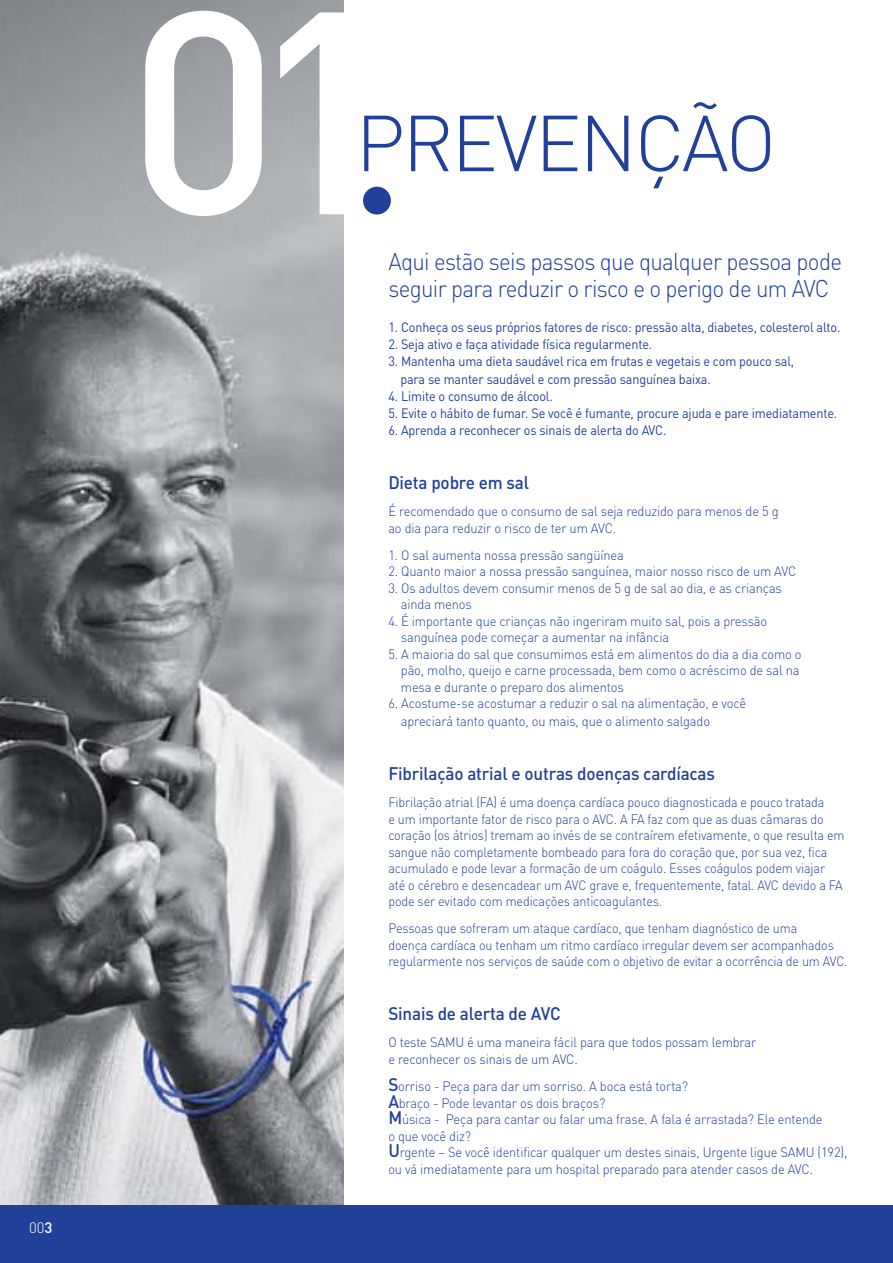
<style>
.page{position:relative;width:893px;height:1263px;background:#fff}
.page>*{position:absolute;margin:0;border:0;box-sizing:border-box;transform-origin:0 0}
.t1{font:500 283.5px "DINOT";color:#fff}
.t2{font:300 78px "DINOT";letter-spacing:-.03em;color:#21409a}
.t3{font:300 24px/27px "DINOT";letter-spacing:-.03em;color:#21409a;scale:.93 1}
.t4{font:500 18px "DINOT";letter-spacing:-.01em;color:#21409a;scale:.95 1}
.t5{font:300 15px "DINOT";color:#fff}
.t6{font:300 13.5px/16.5px "DINOT";letter-spacing:-.01em;color:#21409a;scale:.95 1}
.t7{font:300 13.5px/16.5px "DINOT";letter-spacing:-.01em;color:#21409a;scale:.93 1}
.t8{font:13.5px/17.2px "DINOT";letter-spacing:-.01em;color:#21409a;scale:.93 1}
.s1{font-weight:500}
.s2{font-weight:500;font-size:18px}
</style>
<div class="page">
<img style="left:0;top:0;width:344px;height:1205px">
<div style="left:0;top:1205px;width:893px;height:58px;background:#21409a"></div>
<div style="left:363px;top:187px;width:28px;height:28px;background:#21409a;border-radius:50%"></div>
<p class="t5" style="left:29px;top:1218px;width:25px">00<span class="s1">3</span></p>
<h1 class="t1" style="left:128px;top:-69px;width:273px">01</h1>
<h2 class="t2" style="left:356px;top:95px;width:371px">PREVENÇÃO</h2>
<h3 class="t3" style="left:388px;top:247px;width:489px">Aqui estão seis passos que qualquer pessoa pode seguir para reduzir o risco oe perigo de um AVC</h3>
<p class="t8" style="left:388px;top:318px;width:488px">1. Conheça os seus próprios fatores de risco: pressão alta, diabetes, colesterol alto.</p>
<p class="t8" style="left:388px;top:335px;width:285px">2. Seja ativo e faça atividade física regularmente.</p>
<p class="t8" style="left:400px;top:353px;width:425px;text-indent:-12px">3. Mantenha uma dieta saudável rica em frutas e vegetais e com pouco sal, para se manter saudável e com pressão sanguínea baixa.</p>
<p class="t8" style="left:388px;top:387px;width:178px">4. Limite o consumo de álcool.</p>
<p class="t8" style="left:388px;top:404px;width:484px">5. Evite o hábito de fumar. Se você é fumante, procure ajuda e pare imediatamente.</p>
<p class="t8" style="left:388px;top:422px;width:301px">6. Aprenda a reconhecer os sinais de alerta do AVC.</p>
<h3 class="t4" style="left:388px;top:471px;width:150px">Dieta pobre em sal</h3>
<p class="t6" style="left:388px;top:503px;width:412px">É recomendado que o consumo de sal seja reduzido para menos de g5 ao dia para reduzir o risco de ter um AVC.</p>
<p class="t6" style="left:388px;top:547px;width:249px">1. O sal aumenta nossa pressão sangüínea</p>
<p class="t6" style="left:388px;top:563px;width:431px">2. Quanto maior a nossa pressão sanguínea, maior nosso risco de um AVC</p>
<p class="t6" style="left:401px;top:580px;width:403px;text-indent:-13px">3. Os adultos devem consumir menos de g5 de sal ao dia e, as crianças ainda menos</p>
<p class="t6" style="left:401px;top:613px;width:387px;text-indent:-13px">4. É importante que crianças não ingeriram muito sal, pois a pressão sanguínea pode começar a aumentar na infância</p>
<p class="t6" style="left:401px;top:646px;width:423px;text-indent:-13px">5. A maioria do sal que consumimos está em alimentos do dia a dia como o pão, molho, queijo e carne processada, bem como o acréscimo de sal na mesa e durante o preparo dos alimentos</p>
<p class="t6" style="left:401px;top:694px;width:365px;line-height:18px;text-indent:-13px">6. Acostume-se acostumar a reduzir o sal na alimentação e, você apreciará tanto quanto, ou mais, que o alimento salgado</p>
<h3 class="t4" style="left:388px;top:762px;width:345px">Fibrilação atrial e outras doenças cardíacas</h3>
<p class="t7" style="left:388px;top:794px;width:492px">Fibrilação atrial (FA é) uma doença cardíaca pouco diagnosticada e pouco tratada<br>e um importante fator de risco para o AVC A. FA faz com que as duas câmaras do coração (os átrios) tremam ao invés de se contraírem efetivamente o, que resulta em sangue não completamente bombeado para fora do coração que, por sua vez, fica acumulado e pode levar a formação de um coágulo. Esses coágulos podem viajar até o cérebro e desencadear um AVC grave ,e frequentemente, fatal. AVC devido a FA pode ser evitado com medicações anticoagulantes.</p>
<p class="t7" style="left:388px;top:920px;width:495px">Pessoas que sofreram um ataque cardíaco, que tenham diagnóstico de uma<br>doença cardíaca ou tenham um ritmo cardíaco irregular devem ser acompanhados regularmente nos serviços de saúde com o objetivo de evitar a ocorrência de um AVC.</p>
<h3 class="t4" style="left:388px;top:1002px;width:183px">Sinais de alerta de AVC</h3>
<p class="t6" style="left:467px;top:1034px;width:306px">é uma maneira fácil para que todos possam lembrar</p>
<p class="t6" style="left:388px;top:1034px;width:201px">O teste SAMU<br>e reconhecer os sinais de um AVC.</p>
<p class="t6" style="left:388px;top:1078px;width:317px"><span class="s2">S</span>orriso - Peça para dar um sorriso A. boca está torta?</p>
<p class="t6" style="left:388px;top:1094px;width:230px"><span class="s2">A</span>braço - Pode levantar os dois braços?</p>
<p class="t6" style="left:446px;top:1111px;width:398px">Peça para cantar ou falar uma frase A. fala é arrastada? Ele entende</p>
<p class="t6" style="left:388px;top:1111px;width:89px"><span class="s2">M</span>úsica -<br>o que você diz?</p>
<p class="t6" style="left:388px;top:1144px;width:448px"><span class="s2">U</span>rgente – Se você identificar qualquer um destes sinais, U rgente ligue SAMU<br>ou vá imediatamente para um hospital preparado para atender casos de AVC.</p>
<p class="t6" style="left:818px;top:1144px;width:33px">)192 ,(</p>
</div>
